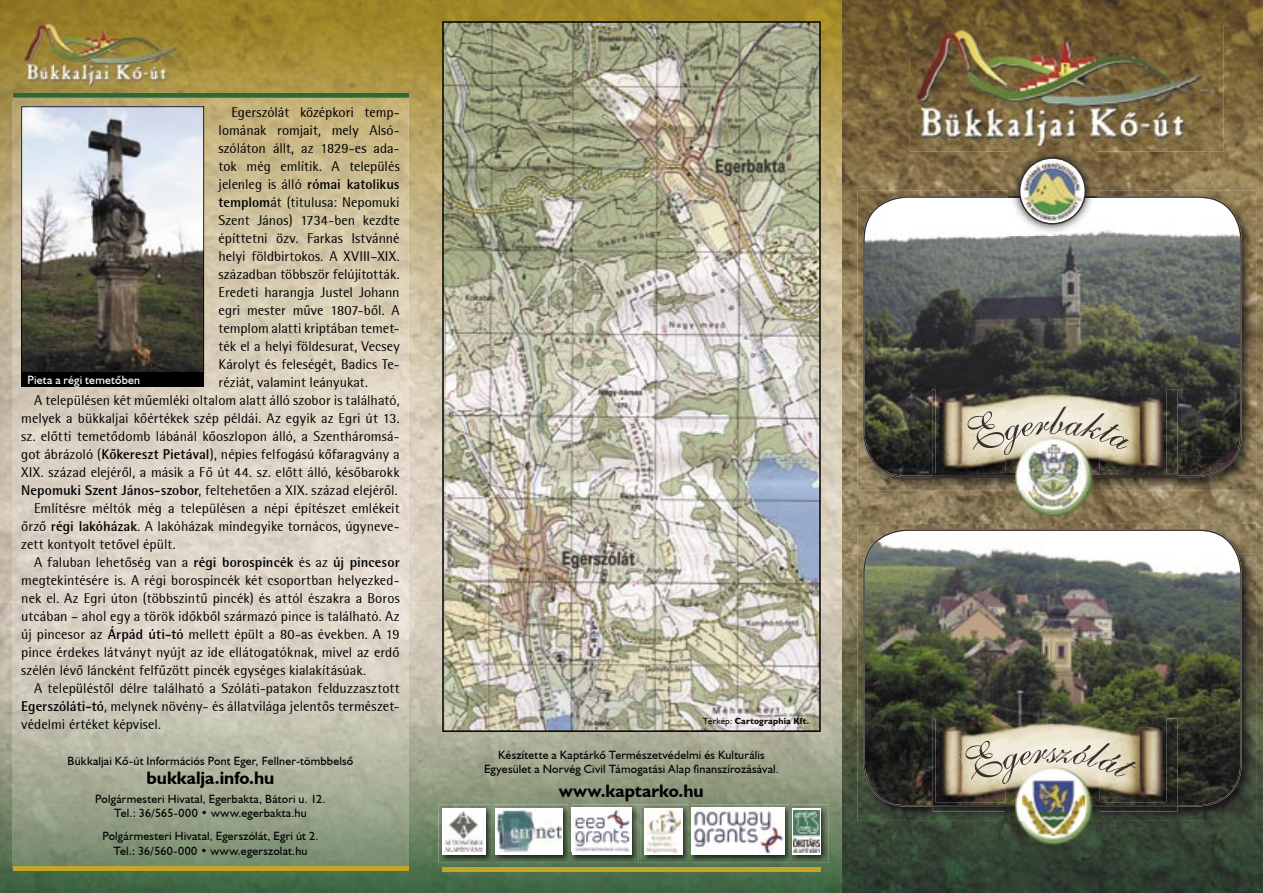
<style>
.page{position:relative;width:1263px;height:893px;background:#fff}
.page>*{position:absolute;margin:0;border:0;box-sizing:border-box;transform-origin:0 0}
.t1{font:45px "Shelley Volante PFL";color:#37302d}
.t2{font:700 18px "Humanist 521 PFL";color:#000}
.t3{font:14.25px "Agfa Rotis Semisans";color:#000}
.t4{font:12px/14.4px "Humanist 521 PFL";letter-spacing:.015em;color:#000;text-align:center}
.t5{font:12px "Humanist 521 PFL";letter-spacing:.015em;color:#fff}
.t6{font:700 9px "Humanist 521 PFL";letter-spacing:.025em;color:#000}
.s1{font-weight:700}
.s2{font-weight:400}
</style>
<div class="page">
<img style="left:0;top:0;width:842px;height:100px">
<img style="left:0;top:100px;width:52px;height:793px">
<img style="left:369px;top:100px;width:473px;height:793px">
<img style="left:52px;top:871px;width:317px;height:22px">
<img style="left:0;top:602px;width:842px;height:1px">
<img style="left:842px;top:0;width:105px;height:201px">
<img style="left:947px;top:0;width:316px;height:50px">
<img style="left:1210px;top:50px;width:53px;height:843px">
<img style="left:947px;top:152px;width:263px;height:39px">
<img style="left:842px;top:201px;width:52px;height:692px">
<img style="left:894px;top:491px;width:316px;height:33px">
<img style="left:894px;top:821px;width:316px;height:72px">
<img style="left:842px;top:554px;width:421px;height:1px">
<img style="left:910px;top:26px;width:314px;height:126px">
<img style="left:442px;top:21px;width:379px;height:711px">
<img style="left:858px;top:524px;width:398px;height:30px">
<img style="left:858px;top:554px;width:49px;height:267px">
<img style="left:1206px;top:554px;width:50px;height:267px">
<img style="left:907px;top:807px;width:98px;height:14px">
<img style="left:1100px;top:807px;width:106px;height:14px">
<img style="left:863px;top:529px;width:379px;height:278px">
<img style="left:21px;top:21px;width:166px;height:67px">
<img style="left:439px;top:804px;width:129px;height:59px">
<div style="left:442px;top:808px;width:44px;height:47px;background:#fff"></div>
<img style="left:445px;top:811px;width:38px;height:41px">
<img style="left:492px;top:804px;width:1px;height:59px">
<div style="left:495px;top:808px;width:68px;height:47px;background:#fff"></div>
<img style="left:495px;top:808px;width:67px;height:46px">
<img style="left:571px;top:804px;width:68px;height:59px">
<img style="left:568px;top:804px;width:3px;height:59px">
<div style="left:572px;top:808px;width:59px;height:47px;background:#fff"></div>
<img style="left:573px;top:808px;width:58px;height:44px">
<img style="left:641px;top:804px;width:47px;height:59px">
<svg style="left:644px;top:808px;width:38px;height:47px"></svg>
<img style="left:646px;top:810px;width:34px;height:42px">
<img style="left:690px;top:804px;width:99px;height:59px">
<img style="left:688px;top:804px;width:2px;height:59px">
<img style="left:692px;top:808px;width:92px;height:47px">
<img style="left:792px;top:804px;width:37px;height:59px">
<img style="left:789px;top:804px;width:3px;height:59px">
<svg style="left:793px;top:808px;width:28px;height:47px"></svg>
<img style="left:794px;top:810px;width:25px;height:43px">
<div style="left:442px;top:867px;width:379px;height:5px;background:#c1a628"></div>
<svg style="left:13px;top:94px;width:395px;height:4px;background:#33703d"></svg>
<img style="left:13px;top:98px;width:395px;height:769px">
<img style="left:13px;top:602px;width:395px;height:1px">
<hr style="left:13px;top:867px;width:395px;height:4px;background:#c1a628">
<svg style="left:21px;top:106px;width:183px;height:267px;background:#8d8c8a"></svg>
<img style="left:858px;top:191px;width:398px;height:49px">
<img style="left:858px;top:240px;width:49px;height:251px">
<img style="left:1206px;top:240px;width:50px;height:251px">
<img style="left:907px;top:477px;width:98px;height:14px">
<img style="left:1100px;top:477px;width:106px;height:14px">
<svg style="left:863px;top:196px;width:379px;height:281px;background:#676963"></svg>
<img style="left:933px;top:805px;width:244px;height:6px">
<img style="left:933px;top:718px;width:48px;height:87px">
<img style="left:1128px;top:718px;width:49px;height:87px">
<img style="left:981px;top:802px;width:24px;height:3px">
<img style="left:1100px;top:802px;width:28px;height:3px">
<img style="left:935px;top:715px;width:231px;height:3px">
<img style="left:935px;top:718px;width:92px;height:84px">
<img style="left:1027px;top:718px;width:139px;height:42px">
<img style="left:1100px;top:760px;width:66px;height:42px">
<img style="left:1005px;top:787px;width:95px;height:67px">
<img style="left:1022px;top:787px;width:62px;height:49px">
<img style="left:1100px;top:389px;width:77px;height:93px">
<img style="left:1100px;top:476px;width:77px;height:1px">
<img style="left:933px;top:389px;width:72px;height:93px">
<img style="left:935px;top:386px;width:231px;height:3px">
<img style="left:935px;top:389px;width:92px;height:84px">
<img style="left:1027px;top:389px;width:139px;height:42px">
<img style="left:1100px;top:431px;width:66px;height:42px">
<img style="left:1005px;top:457px;width:95px;height:68px">
<img style="left:1026px;top:457px;width:55px;height:49px">
<img style="left:1008px;top:147px;width:89px;height:88px">
<img style="left:1019px;top:157px;width:67px;height:68px">
<div style="left:21px;top:373px;width:183px;height:14px;background:#000"></div>
<svg style="left:957px;top:737px;width:181px;height:50px;background:#dbd4c1"></svg>
<svg style="left:959px;top:406px;width:171px;height:51px;background:#dfd8c5"></svg>
<p class="t3" style="left:231px;top:104px;width:170px">Egerszólát középkori temp-</p>
<p class="t3" style="left:219px;top:122px;width:183px">lomának romjait, mely Alsó-</p>
<p class="t3" style="left:219px;top:140px;width:183px">szóláton állt, az 1829-es ada-</p>
<p class="t3" style="left:219px;top:158px;width:183px">tok még említik. A település</p>
<p class="t3" style="left:219px;top:176px;width:183px">jelenleg is álló <span class="s1">római katolikus</span></p>
<p class="t3" style="left:219px;top:194px;width:183px"><span class="s1">templom</span>át (titulusa: Nepomuki</p>
<p class="t3" style="left:219px;top:212px;width:183px">Szent János) 1734-ben kezdte</p>
<p class="t3" style="left:219px;top:230px;width:183px">építtetni özv. Farkas Istvánné</p>
<p class="t3" style="left:219px;top:248px;width:183px">helyi földbirtokos. A XVIII–XIX.</p>
<p class="t3" style="left:219px;top:266px;width:183px">században többször felújították.</p>
<p class="t3" style="left:219px;top:284px;width:183px">Eredeti harangja Justel Johann</p>
<p class="t3" style="left:219px;top:302px;width:183px">egri mester műve 1807-ből. A</p>
<p class="t3" style="left:219px;top:320px;width:183px">templom alatti kriptában temet-</p>
<p class="t3" style="left:219px;top:338px;width:183px">ték el a helyi földesurat, Vecsey</p>
<p class="t3" style="left:219px;top:356px;width:183px">Károlyt és feleségét, Badics Te-</p>
<p class="t3" style="left:219px;top:374px;width:151px">réziát, valamint leányukat.</p>
<p class="t3" style="left:34px;top:392px;width:367px">A településen két műemléki oltalom alatt álló szobor is található,</p>
<p class="t3" style="left:21px;top:410px;width:380px">melyek a bükkaljai kőértékek szép példái. Az egyik az Egri út 13.</p>
<p class="t3" style="left:21px;top:428px;width:380px">sz. előtti temetődomb lábánál kőoszlopon álló, a Szentháromsá-</p>
<p class="t3" style="left:21px;top:446px;width:380px">got ábrázoló (<span class="s1">Kőkereszt Pietával</span>), népies felfogású kőfaragvány a</p>
<p class="t3" style="left:21px;top:464px;width:380px">XIX. század elejéről, a másik a Fő út 44. sz. előtt álló, későbarokk</p>
<p class="t3" style="left:21px;top:482px;width:378px"><span class="s1">Nepomuki Szent János-szobor</span>, feltehetően a XIX. század elejéről.</p>
<p class="t3" style="left:34px;top:500px;width:367px">Említésre méltók még a településen a népi építészet emlékeit</p>
<p class="t3" style="left:21px;top:518px;width:380px">őrző <span class="s1">régi lakóházak</span>. A lakóházak mindegyike tornácos, úgyneve-</p>
<p class="t3" style="left:21px;top:536px;width:156px">zett kontyolt tetővel épült.</p>
<p class="t3" style="left:34px;top:554px;width:367px">A faluban lehetőség van a <span class="s1">régi borospincék</span> és az <span class="s1">új pincesor</span></p>
<p class="t3" style="left:21px;top:572px;width:380px">megtekintésére is. A régi borospincék két csoportban helyezked-</p>
<p class="t3" style="left:21px;top:590px;width:380px">nek el. Az Egri úton (többszintű pincék) és attól északra a Boros</p>
<p class="t3" style="left:21px;top:608px;width:380px">utcában – ahol egy a török időkből származó pince is található. Az</p>
<p class="t3" style="left:21px;top:626px;width:380px">új pincesor az <span class="s1">Árpád úti-tó</span> mellett épült a 80-as években. A 19</p>
<p class="t3" style="left:21px;top:644px;width:380px">pince érdekes látványt nyújt az ide ellátogatóknak, mivel az erdő</p>
<p class="t3" style="left:21px;top:662px;width:346px">szélén lévő láncként felfűzött pincék egységes kialakításúak.</p>
<p class="t3" style="left:34px;top:680px;width:367px">A településtől délre található a Szóláti-patakon felduzzasztott</p>
<p class="t3" style="left:21px;top:698px;width:380px"><span class="s1">Egerszóláti-tó</span>, melynek növény- és állatvilága jelentős természet-</p>
<p class="t3" style="left:21px;top:716px;width:141px">védelmi értéket képvisel.</p>
<p class="t5" style="left:28px;top:372px;width:114px">Pieta a régi temetőben</p>
<p class="t4" style="left:68px;top:753px;width:287px">Bükkaljai Kő-út Információs Pont Eger, Fellner-tömbbelső</p>
<p class="t2" style="left:147px;top:766px;width:129px">bukkalja.info.hu</p>
<p class="t4" style="left:95px;top:791px;width:232px">Polgármesteri Hivatal, Egerbakta, Bátori u. 12.<br>Tel.: 36/565-000 • www.egerbakta.hu</p>
<p class="t4" style="left:102px;top:829px;width:218px">Polgármesteri Hivatal, Egerszólát, Egri út 2.<br>Tel.: 36/560-000 • www.egerszolat.hu</p>
<p class="t6" style="left:703px;top:714px;width:108px"><span class="s2">Térkép:</span> Cartographia Kft.</p>
<p class="t4" style="left:484px;top:747px;width:296px">Készítette a Kaptárkő Természetvédelmi és Kulturális<br>Egyesület a Norvég Civil Támogatási Alap finanszírozásával.</p>
<p class="t2" style="left:559px;top:778px;width:146px">www.kaptarko.hu</p>
<h1 class="t1" style="left:1048px;top:717px;width:15px">s</h1>
</div>
